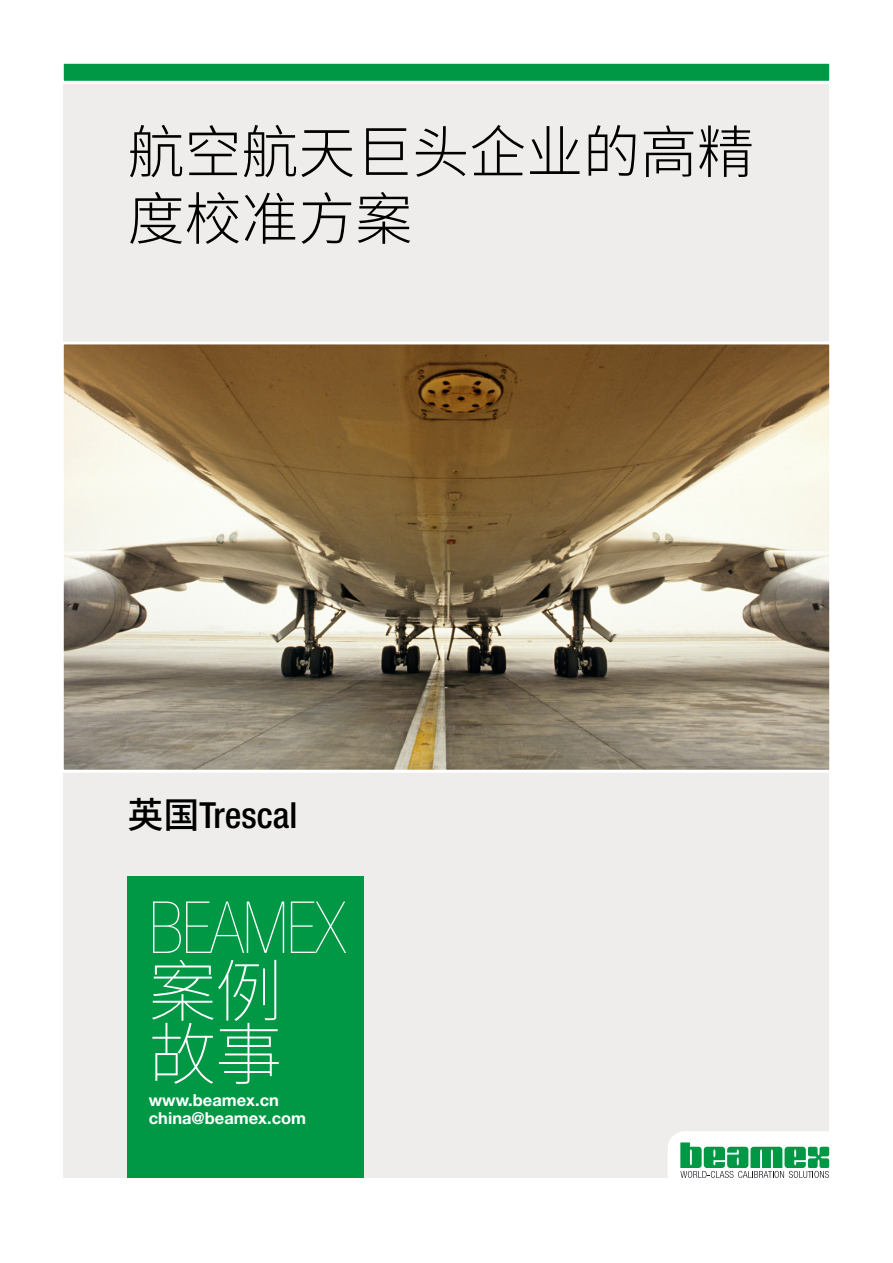
<style>
.page{position:relative;width:893px;height:1263px;background:#fff}
.page>*{position:absolute;margin:0;border:0;box-sizing:border-box;transform-origin:0 0}
.t1{font:200 condensed 72px "Helvetica Neue LT Std";letter-spacing:-.02em;color:#fff}
.t2{font:200 67.5px/63px "Source Han Sans CN";color:#fff}
.t3{font:300 57px/66.8px "Source Han Sans CN";color:#000}
.t4{font:500 condensed 36px "Helvetica Neue LT Std";color:#000}
.t5{font:700 16.5px/18px "Helvetica Neue LT Std";color:#fff}
.s1{font-family:"Source Han Sans CN";font-stretch:normal}
</style>
<div class="page">
<div style="left:64px;top:64px;width:765px;height:1114px;background:#eeedeb"></div>
<div style="left:128px;top:876px;width:236px;height:302px;background:#009845"></div>
<svg style="left:668px;top:1131px;width:162px;height:47px;background:#9dd2b5"></svg>
<svg style="left:63px;top:63px;width:767px;height:22px;background:#39ae6e"></svg>
<svg style="left:63px;top:340px;width:767px;height:434px"></svg>
<h3 class="t3" style="left:128px;top:120px;width:628px">航空航天巨头企业的高精度校准方案</h3>
<h3 class="t4" style="left:128px;top:794px;width:171px"><span class="s1">英国</span>Trescal</h3>
<h1 class="t1" style="left:149px;top:888px;width:199px">BEAMEX</h1>
<h2 class="t2" style="left:149px;top:961px;width:135px">案例故事</h2>
<p class="t5" style="left:149px;top:1091px;width:159px">www.beamex.cn china@beamex.com</p>
</div>
